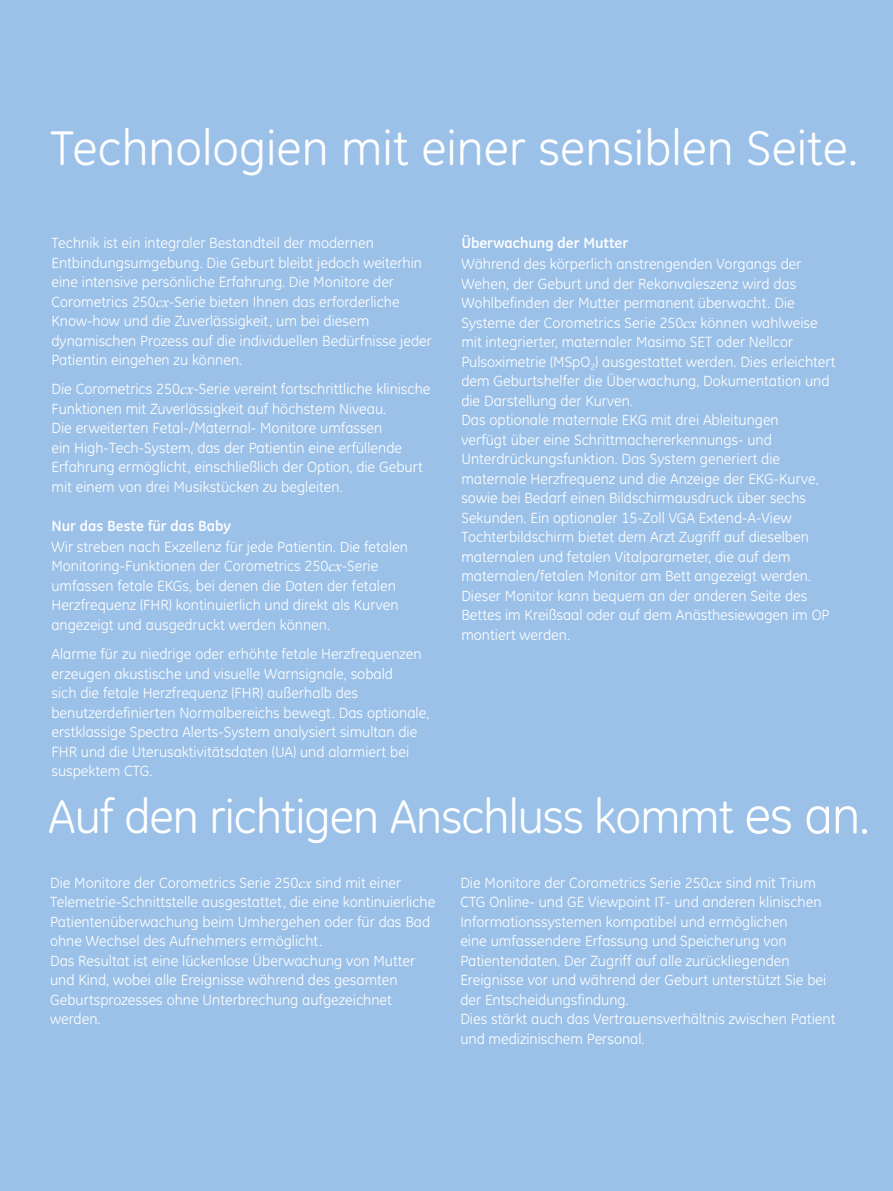
<style>
.page{position:relative;width:893px;height:1191px;background:#9bc1e9}
.page>*{position:absolute;margin:0;border:0;box-sizing:border-box;transform-origin:0 0}
.t1{font:49.5px "GE Inspira";color:#fff}
.t2{font:48px "GE Inspira";letter-spacing:-.02em;color:#fff}
.t3{font:15px/19.5px "GE Inspira";color:#fff}
.t4{font:700 15px "GE Inspira";color:#fff}
.s1{font-family:"Times New Roman";font-style:italic}
.s2{font-size:52.5px}
</style>
<div class="page">
<h1 class="t1" style="left:50px;top:119px;width:809px">Technologien mit einer sensiblen Seite.</h1>
<p class="t3" style="left:51px;top:233px;width:382px">Technik ist ein integraler Bestandteil der modernen Entbindungsumgebung. Die Geburt bleibt jedoch weiterhin eine intensive persönliche Erfahrung. Die Monitore der Corometrics 250<span class="s1">cx</span>-Serie bieten Ihnen das erforderliche Know-how und die Zuverlässigkeit, um bei diesem dynamischen Prozess auf die individuellen Bedürfnisse jeder Patientin eingehen zu können.</p>
<p class="t3" style="left:51px;top:379px;width:381px">Die Corometrics 250<span class="s1">cx</span>-Serie vereint fortschrittliche klinische Funktionen mit Zuverlässigkeit auf höchstem Niveau.<br>Die erweiterten Fetal-/Maternal- Monitore umfassen<br>ein High-Tech-System, das der Patientin eine erfüllende Erfahrung ermöglicht, einschließlich der Option, die Geburt mit einem von drei Musikstücken zu begleiten.</p>
<p class="t4" style="left:51px;top:516px;width:181px">Nur das Beste für das Baby</p>
<p class="t3" style="left:51px;top:537px;width:358px">Wir streben nach Exzellenz für jede Patientin. Die fetalen Monitoring-Funktionen der Corometrics 250<span class="s1">cx</span>-Serie umfassen fetale EKGs, bei denen die Daten der fetalen Herzfrequenz (FHR) kontinuierlich und direkt als Kurven angezeigt und ausgedruckt werden können.</p>
<p class="t3" style="left:51px;top:644px;width:379px">Alarme für zu niedrige oder erhöhte fetale Herzfrequenzen erzeugen akustische und visuelle Warnsignale, sobald<br>sich die fetale Herzfrequenz (FHR) außerhalb des benutzerdefinierten Normalbereichs bewegt. Das optionale, erstklassige Spectra Alerts-System analysiert simultan die FHR und die Uterusaktivitätsdaten (UA) und alarmiert bei suspektem CTG.</p>
<p class="t4" style="left:461px;top:233px;width:168px">Überwachung der Mutter</p>
<p class="t3" style="left:461px;top:254px;width:376px">Während des körperlich anstrengenden Vorgangs der Wehen, der Geburt und der Rekonvaleszenz wird das Wohlbefinden der Mutter permanent überwacht. Die Systeme der Corometrics Serie 250<span class="s1">cx</span> können wahlweise mit integrierter, maternaler Masimo SET oder Nellcor Pulsoximetrie (MSpO<sub>2</sub>) ausgestattet werden. Dies erleichtert dem Geburtshelfer die Überwachung, Dokumentation und die Darstellung der Kurven.<br>Das optionale maternale EKG mit drei Ableitungen<br>verfügt über eine Schrittmachererkennungs- und Unterdrückungsfunktion. Das System generiert die maternale Herzfrequenz und die Anzeige der EKG-Kurve, sowie bei Bedarf einen Bildschirmausdruck über sechs Sekunden. Ein optionaler 15-Zoll VGA Extend-A-View Tochterbildschirm bietet dem Arzt Zugriff auf dieselben maternalen und fetalen Vitalparameter, die auf dem maternalen/fetalen Monitor am Bett angezeigt werden.<br>Dieser Monitor kann bequem an der anderen Seite des Bettes im Kreißsaal oder auf dem Anästhesiewagen im OP montiert werden.</p>
<h2 class="t2" style="left:48px;top:789px;width:823px">Auf den richtigen Anschluss kommt <span class="s2">es an.</span></h2>
<p class="t3" style="left:460px;top:872px;width:377px">Die Monitore der Corometrics Serie 250<span class="s1">cx</span> sind mit Trium CTG Online- und GE Viewpoint IT- und anderen klinischen Informationssystemen kompatibel und ermöglichen<br>eine umfassendere Erfassung und Speicherung von Patientendaten. Der Zugriff auf alle zurückliegenden Ereignisse vor und während der Geburt unterstützt Sie bei der Entscheidungsfindung.<br>Dies stärkt auch das Vertrauensverhältnis zwischen Patient und medizinischem Personal.</p>
<p class="t3" style="left:50px;top:872px;width:387px">Die Monitore der Corometrics Serie 250<span class="s1">cx</span> sind mit einer Telemetrie-Schnittstelle ausgestattet, die eine kontinuierliche Patientenüberwachung beim Umhergehen oder für das Bad ohne Wechsel des Aufnehmers ermöglicht.<br>Das Resultat ist eine lückenlose Überwachung von Mutter und Kind, wobei alle Ereignisse während des gesamten Geburtsprozesses ohne Unterbrechung aufgezeichnet werden.</p>
</div>
